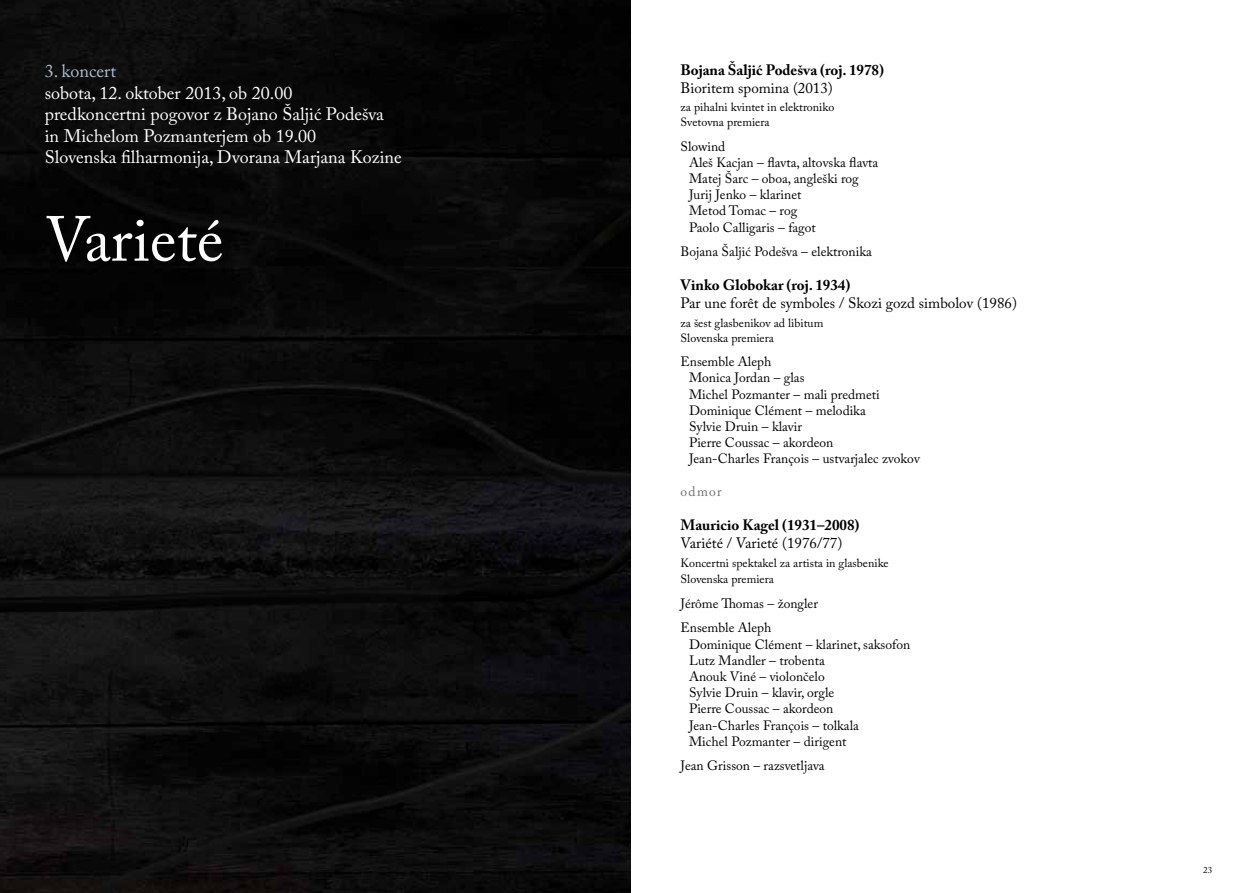
<style>
.page{position:relative;width:1259px;height:893px;background:#fff}
.page>*{position:absolute;margin:0;border:0;box-sizing:border-box;transform-origin:0 0}
.t1{font:63px "Adobe Caslon Pro";color:#fff}
.t2{font:18px/21.6px "Adobe Caslon Pro";color:#fff}
.t3{font:18px "Adobe Caslon Pro";color:#abbfcf}
.t4{font:15px "Adobe Caslon Pro";color:#000}
.t5{font:700 15px "Adobe Caslon Pro";color:#000}
.t6{font:13.5px/16.2px "Adobe Caslon Pro";color:#000}
.t7{font:13.5px "Adobe Caslon Pro";letter-spacing:.1em;color:#6d6e71}
.t8{font:12px/14.4px "Adobe Caslon Pro";color:#000}
.t9{font:9px "Adobe Caslon Pro";color:#000}
</style>
<div class="page">
<img style="left:0;top:0;width:631px;height:893px">
<h2 class="t3" style="left:45px;top:60px;width:73px">3. koncert</h2>
<h2 class="t2" style="left:45px;top:82px;width:358px">sobota, 12. oktober 2013, ob 20.00<br>predkoncertni pogovor z Bojano Šaljić Podešva in Michelom Pozmanterjem ob 19.00<br>Slovenska filharmonija, Dvorana Marjana Kozine</h2>
<h1 class="t1" style="left:45px;top:202px;width:180px">Varieté</h1>
<p class="t5" style="left:680px;top:61px;width:205px">Bojana Šaljić Podešva (roj. 1978)</p>
<p class="t4" style="left:680px;top:79px;width:154px">Bioritem spomina (2013)</p>
<p class="t8" style="left:680px;top:100px;width:155px">za pihalni kvintet in elektroniko<br>Svetovna premiera</p>
<p class="t6" style="left:689px;top:138px;width:191px;text-indent:-9px">Slowind<br>Aleš Kacjan – flavta, altovska flavta<br>Matej Šarc – oboa, angleški rog<br>Jurij Jenko – klarinet<br>Metod Tomac – rog<br>Paolo Calligaris – fagot</p>
<p class="t6" style="left:680px;top:244px;width:193px">Bojana Šaljić Podešva – elektronika</p>
<p class="t5" style="left:680px;top:277px;width:171px">Vinko Globokar (roj. 1934)</p>
<p class="t4" style="left:680px;top:295px;width:338px">Par une forêt de symboles / Skozi gozd simbolov (1986)</p>
<p class="t8" style="left:680px;top:316px;width:144px">za šest glasbenikov ad libitum<br>Slovenska premiera</p>
<p class="t6" style="left:689px;top:353px;width:232px;text-indent:-9px">Ensemble Aleph<br>Monica Jordan – glas<br>Michel Pozmanter – mali predmeti<br>Dominique Clément – melodika<br>Sylvie Druin – klavir<br>Pierre Coussac – akordeon<br>Jean-Charles François – ustvarjalec zvokov</p>
<p class="t7" style="left:680px;top:483px;width:43px">odmor</p>
<p class="t5" style="left:680px;top:516px;width:180px">Mauricio Kagel (1931–2008)</p>
<p class="t4" style="left:680px;top:534px;width:163px">Variété / Varieté (1976/77)</p>
<p class="t8" style="left:680px;top:554px;width:210px;line-height:16.2px">Koncertni spektakel za artista in glasbenike<br>Slovenska premiera</p>
<p class="t6" style="left:680px;top:591px;width:139px;line-height:24.8px">Jérôme Thomas – žongler<br>Ensemble Aleph</p>
<p class="t6" style="left:689px;top:636px;width:223px">Dominique Clément – klarinet, saksofon<br>Lutz Mandler – trobenta<br>Anouk Viné – violončelo<br>Sylvie Druin – klavir, orgle<br>Pierre Coussac – akordeon<br>Jean-Charles François – tolkala<br>Michel Pozmanter – dirigent</p>
<p class="t6" style="left:680px;top:758px;width:146px">Jean Grisson – razsvetljava</p>
<p class="t9" style="left:1203px;top:864px;width:10px">23</p>
</div>
